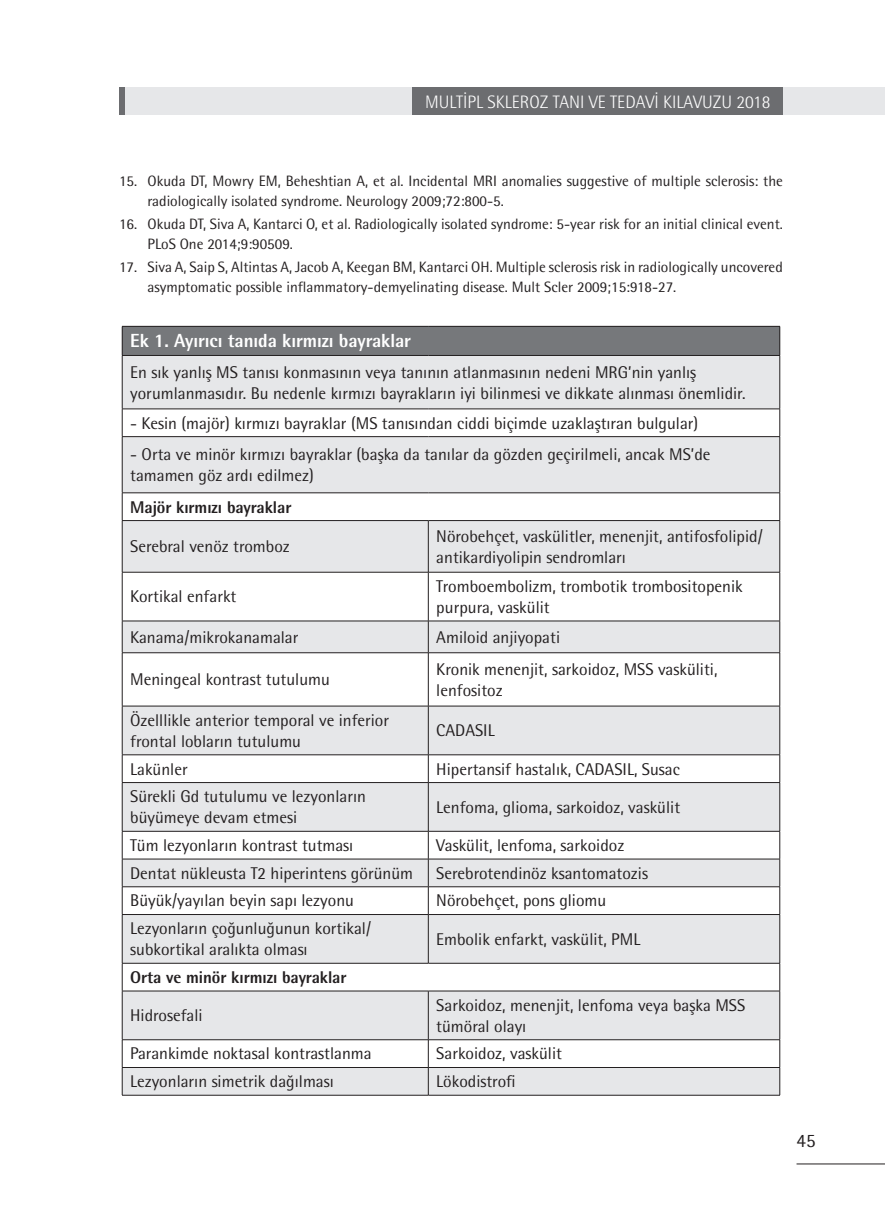
<style>
.page{position:relative;width:885px;height:1225px;background:#fff}
.page>*{position:absolute;margin:0;border:0;box-sizing:border-box;transform-origin:0 0}
.t1{font:800 19px "Rotis Semi Sans Std";letter-spacing:-.005em;color:#fff}
.t2{font:19px "Rotis Semi Sans Std";color:#231f20}
.t3{font:300 18px "Rotis Semi Sans Std";color:#fff}
.t4{font:17px/21px "Rotis Semi Sans Std";color:#231f20}
.t5{font:800 17px "Rotis Semi Sans Std";letter-spacing:-.005em;color:#231f20}
.t6{font:15px/20px "Rotis Semi Sans Std";color:#231f20}
</style>
<div class="page">
<div style="left:119px;top:87px;width:765px;height:28px;background:#e6e7e9"></div>
<div style="left:412px;top:87px;width:370px;height:28px;background:#6c6d70"></div>
<div style="left:119px;top:87px;width:6px;height:28px;background:#6c6d70"></div>
<hr style="left:796px;top:1163px;width:88px;height:1px;background:#231f20">
<div style="left:122px;top:326px;width:657px;height:29px;background:#76787b"></div>
<svg style="left:123px;top:356px;width:656px;height:739px;fill:#e6e7e9"></svg>
<hr style="left:122px;top:326px;width:306px;height:1px;background:#231f20">
<svg style="left:122px;top:327px;width:1px;height:28px"></svg>
<hr style="left:428px;top:326px;width:352px;height:1px;background:#231f20">
<svg style="left:779px;top:327px;width:1px;height:28px"></svg>
<hr style="left:122px;top:355px;width:306px;height:1px;background:#231f20">
<hr style="left:122px;top:356px;width:1px;height:53px;background:#231f20">
<hr style="left:428px;top:355px;width:352px;height:1px;background:#231f20">
<hr style="left:779px;top:356px;width:1px;height:53px;background:#231f20">
<hr style="left:122px;top:408px;width:306px;height:1px;background:#231f20">
<svg style="left:122px;top:409px;width:1px;height:27px"></svg>
<hr style="left:428px;top:408px;width:352px;height:1px;background:#231f20">
<svg style="left:779px;top:409px;width:1px;height:27px"></svg>
<svg style="left:122px;top:493px;width:1px;height:27px"></svg>
<svg style="left:779px;top:493px;width:1px;height:27px"></svg>
<hr style="left:122px;top:572px;width:1px;height:49px;background:#231f20">
<hr style="left:428px;top:572px;width:1px;height:49px;background:#231f20">
<hr style="left:779px;top:572px;width:1px;height:49px;background:#231f20">
<hr style="left:122px;top:653px;width:1px;height:53px;background:#231f20">
<hr style="left:428px;top:653px;width:1px;height:53px;background:#231f20">
<hr style="left:779px;top:653px;width:1px;height:53px;background:#231f20">
<svg style="left:122px;top:755px;width:1px;height:27px"></svg>
<svg style="left:428px;top:755px;width:1px;height:27px"></svg>
<svg style="left:779px;top:755px;width:1px;height:27px"></svg>
<svg style="left:122px;top:964px;width:1px;height:26px"></svg>
<svg style="left:779px;top:964px;width:1px;height:26px"></svg>
<hr style="left:122px;top:436px;width:306px;height:1px;background:#231f20">
<hr style="left:122px;top:437px;width:1px;height:55px;background:#231f20">
<hr style="left:428px;top:436px;width:352px;height:1px;background:#231f20">
<hr style="left:779px;top:437px;width:1px;height:55px;background:#231f20">
<hr style="left:122px;top:492px;width:306px;height:1px;background:#231f20">
<hr style="left:428px;top:492px;width:352px;height:1px;background:#231f20">
<hr style="left:122px;top:520px;width:306px;height:1px;background:#231f20">
<hr style="left:122px;top:521px;width:1px;height:51px;background:#231f20">
<hr style="left:122px;top:572px;width:306px;height:1px;background:#231f20">
<hr style="left:428px;top:520px;width:352px;height:1px;background:#231f20">
<hr style="left:428px;top:521px;width:1px;height:51px;background:#231f20">
<hr style="left:779px;top:521px;width:1px;height:51px;background:#231f20">
<hr style="left:428px;top:572px;width:352px;height:1px;background:#231f20">
<hr style="left:122px;top:620px;width:306px;height:1px;background:#231f20">
<hr style="left:122px;top:621px;width:1px;height:31px;background:#231f20">
<hr style="left:122px;top:652px;width:306px;height:1px;background:#231f20">
<hr style="left:428px;top:620px;width:352px;height:1px;background:#231f20">
<hr style="left:428px;top:621px;width:1px;height:31px;background:#231f20">
<hr style="left:779px;top:621px;width:1px;height:31px;background:#231f20">
<hr style="left:428px;top:652px;width:352px;height:1px;background:#231f20">
<hr style="left:122px;top:705px;width:306px;height:1px;background:#231f20">
<hr style="left:122px;top:706px;width:1px;height:48px;background:#231f20">
<hr style="left:122px;top:754px;width:306px;height:1px;background:#231f20">
<hr style="left:428px;top:705px;width:352px;height:1px;background:#231f20">
<hr style="left:428px;top:706px;width:1px;height:48px;background:#231f20">
<hr style="left:779px;top:706px;width:1px;height:48px;background:#231f20">
<hr style="left:428px;top:754px;width:352px;height:1px;background:#231f20">
<hr style="left:122px;top:782px;width:306px;height:1px;background:#231f20">
<hr style="left:122px;top:783px;width:1px;height:48px;background:#231f20">
<hr style="left:122px;top:831px;width:306px;height:1px;background:#231f20">
<hr style="left:428px;top:782px;width:352px;height:1px;background:#231f20">
<hr style="left:428px;top:783px;width:1px;height:48px;background:#231f20">
<hr style="left:779px;top:783px;width:1px;height:48px;background:#231f20">
<hr style="left:428px;top:831px;width:352px;height:1px;background:#231f20">
<hr style="left:122px;top:858px;width:306px;height:1px;background:#231f20">
<svg style="left:122px;top:831px;width:1px;height:83px"></svg>
<hr style="left:122px;top:886px;width:306px;height:1px;background:#231f20">
<hr style="left:428px;top:858px;width:352px;height:1px;background:#231f20">
<svg style="left:428px;top:831px;width:1px;height:83px"></svg>
<svg style="left:779px;top:831px;width:1px;height:83px"></svg>
<hr style="left:428px;top:886px;width:352px;height:1px;background:#231f20">
<hr style="left:122px;top:914px;width:306px;height:1px;background:#231f20">
<hr style="left:122px;top:914px;width:1px;height:49px;background:#231f20">
<hr style="left:122px;top:963px;width:306px;height:1px;background:#231f20">
<hr style="left:428px;top:914px;width:352px;height:1px;background:#231f20">
<hr style="left:428px;top:914px;width:1px;height:49px;background:#231f20">
<hr style="left:779px;top:914px;width:1px;height:49px;background:#231f20">
<hr style="left:428px;top:963px;width:352px;height:1px;background:#231f20">
<hr style="left:122px;top:990px;width:306px;height:1px;background:#231f20">
<hr style="left:122px;top:991px;width:1px;height:48px;background:#231f20">
<hr style="left:122px;top:1039px;width:306px;height:1px;background:#231f20">
<hr style="left:428px;top:990px;width:352px;height:1px;background:#231f20">
<hr style="left:428px;top:991px;width:1px;height:48px;background:#231f20">
<hr style="left:779px;top:991px;width:1px;height:48px;background:#231f20">
<hr style="left:428px;top:1039px;width:352px;height:1px;background:#231f20">
<hr style="left:122px;top:1067px;width:306px;height:1px;background:#231f20">
<svg style="left:122px;top:1040px;width:1px;height:55px"></svg>
<hr style="left:122px;top:1095px;width:306px;height:1px;background:#231f20">
<hr style="left:428px;top:1067px;width:352px;height:1px;background:#231f20">
<svg style="left:428px;top:1040px;width:1px;height:55px"></svg>
<svg style="left:779px;top:1040px;width:1px;height:55px"></svg>
<hr style="left:428px;top:1095px;width:352px;height:1px;background:#231f20">
<p class="t3" style="left:425px;top:92px;width:347px">MULTİPL SKLEROZ TANI VE TEDAVİ KILAVUZU 2018</p>
<p class="t6" style="left:147px;top:171px;width:636px;text-indent:-28px">15. Okuda DT, Mowry EM, Beheshtian A, et al. Incidental MRI anomalies suggestive of multiple sclerosis: the radiologically isolated syndrome. Neurology 2009;72:800-5.</p>
<p class="t6" style="left:147px;top:214px;width:636px;text-indent:-28px">16. Okuda DT, Siva A, Kantarci O, et al. Radiologically isolated syndrome: 5-year risk for an initial clinical event.<br>PLoS One 2014;9:90509.</p>
<p class="t6" style="left:147px;top:257px;width:636px;text-indent:-28px">17. Siva A, Saip S, Altintas A, Jacob A, Keegan BM, Kantarci OH. Multiple sclerosis risk in radiologically uncovered asymptomatic possible inflammatory-demyelinating disease. Mult Scler 2009;15:918-27.</p>
<p class="t1" style="left:130px;top:329px;width:282px">Ek 1. Ayırıcı tanıda kırmızı bayraklar</p>
<p class="t4" style="left:130px;top:361px;width:616px">En sık yanlış MS tanısı konmasının veya tanının atlanmasının nedeni MRG’nin yanlış yorumlanmasıdır. Bu nedenle kırmızı bayrakların iyi bilinmesi ve dikkate alınması önemlidir.</p>
<p class="t4" style="left:130px;top:412px;width:569px">- Kesin (majör) kırmızı bayraklar (MS tanısından ciddi biçimde uzaklaştıran bulgular)</p>
<p class="t4" style="left:130px;top:444px;width:581px">- Orta ve minör kırmızı bayraklar (başka da tanılar da gözden geçirilmeli, ancak MS’de tamamen göz ardı edilmez)</p>
<p class="t5" style="left:130px;top:496px;width:163px">Majör kırmızı bayraklar</p>
<p class="t4" style="left:130px;top:536px;width:161px">Serebral venöz tromboz</p>
<p class="t4" style="left:436px;top:525px;width:328px">Nörobehçet, vaskülitler, menenjit, antifosfolipid/ antikardiyolipin sendromları</p>
<p class="t4" style="left:130px;top:586px;width:108px">Kortikal enfarkt</p>
<p class="t4" style="left:436px;top:575px;width:308px">Tromboembolizm, trombotik trombositopenik purpura, vaskülit</p>
<p class="t4" style="left:130px;top:626px;width:170px">Kanama/mikrokanamalar</p>
<p class="t4" style="left:436px;top:626px;width:125px">Amiloid anjiyopati</p>
<p class="t4" style="left:130px;top:669px;width:201px">Meningeal kontrast tutulumu</p>
<p class="t4" style="left:436px;top:658px;width:282px">Kronik menenjit, sarkoidoz, MSS vasküliti, lenfositoz</p>
<p class="t4" style="left:130px;top:709px;width:260px">Özelllikle anterior temporal ve inferior frontal lobların tutulumu</p>
<p class="t4" style="left:436px;top:720px;width:60px">CADASIL</p>
<p class="t4" style="left:130px;top:758px;width:59px">Lakünler</p>
<p class="t4" style="left:436px;top:758px;width:245px">Hipertansif hastalık, CADASIL, Susac</p>
<p class="t4" style="left:130px;top:786px;width:237px">Sürekli Gd tutulumu ve lezyonların büyümeye devam etmesi</p>
<p class="t4" style="left:436px;top:796px;width:245px">Lenfoma, glioma, sarkoidoz, vaskülit</p>
<p class="t4" style="left:130px;top:834px;width:225px">Tüm lezyonların kontrast tutması</p>
<p class="t4" style="left:436px;top:834px;width:189px">Vaskülit, lenfoma, sarkoidoz</p>
<p class="t4" style="left:130px;top:862px;width:284px">Dentat nükleusta T2 hiperintens görünüm</p>
<p class="t4" style="left:436px;top:862px;width:213px">Serebrotendinöz ksantomatozis</p>
<p class="t4" style="left:130px;top:890px;width:225px">Büyük/yayılan beyin sapı lezyonu</p>
<p class="t4" style="left:436px;top:890px;width:171px">Nörobehçet, pons gliomu</p>
<p class="t4" style="left:130px;top:917px;width:242px">Lezyonların çoğunluğunun kortikal/ subkortikal aralıkta olması</p>
<p class="t4" style="left:436px;top:928px;width:205px">Embolik enfarkt, vaskülit, PML</p>
<p class="t5" style="left:130px;top:966px;width:218px">Orta ve minör kırmızı bayraklar</p>
<p class="t4" style="left:130px;top:1005px;width:74px">Hidrosefali</p>
<p class="t4" style="left:436px;top:994px;width:310px">Sarkoidoz, menenjit, lenfoma veya başka MSS tümöral olayı</p>
<p class="t4" style="left:130px;top:1043px;width:243px">Parankimde noktasal kontrastlanma</p>
<p class="t4" style="left:436px;top:1043px;width:127px">Sarkoidoz, vaskülit</p>
<p class="t4" style="left:130px;top:1070px;width:205px">Lezyonların simetrik dağılması</p>
<p class="t4" style="left:436px;top:1070px;width:81px">Lökodistrofi</p>
<p class="t2" style="left:796px;top:1129px;width:21px">45</p>
</div>
